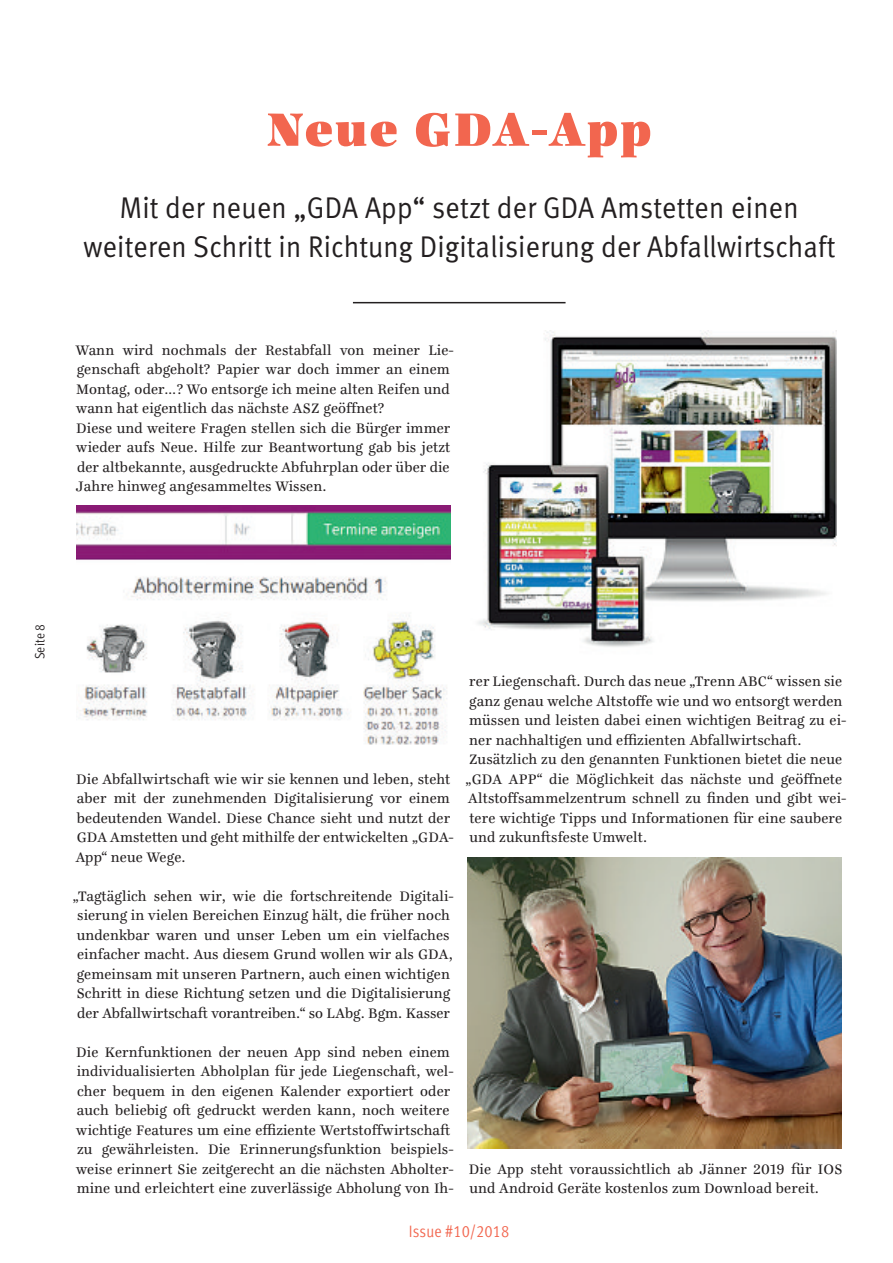
<style>
.page{position:relative;width:893px;height:1263px;background:#fff}
.page>*{position:absolute;margin:0;border:0;box-sizing:border-box;transform-origin:0 0}
.t1{font:900 51px "Ingeborg";letter-spacing:.04em;color:#f2664f}
.t2{font:30px/39px "Meta Normal LF";letter-spacing:.01em;color:#231f20;text-align:center;scale:.93 1}
.t3{font:16.5px "Meta Cond Normal LF";letter-spacing:.01em;color:#f2664f}
.t4{font:15px/19.5px "Ingeborg";letter-spacing:.01em;color:#231f20}
.t5{font:13.5px "Meta Cond Normal LF";letter-spacing:.01em;color:#231f20}
</style>
<div class="page">
<hr style="left:353px;top:302px;width:213px;height:1px;background:#231f20">
<img style="left:77px;top:505px;width:373px;height:240px">
<img style="left:478px;top:331px;width:358px;height:316px">
<img style="left:468px;top:858px;width:374px;height:290px">
<h1 class="t1" style="left:267px;top:96px;width:386px">Neue GDA-App</h1>
<h2 class="t2" style="left:83px;top:188px;width:810px">Mit der neuen „GDA App“ setzt der GDA Amstetten einen weiteren Schritt in Richtung Digitalisierung der Abfallwirtschaft</h2>
<p class="t4" style="left:76px;top:342px;width:380px">Wann wird nochmals der Restabfall von meiner Lie&shy;genschaft abgeholt? Papier war doch immer an einem Montag, oder…? Wo entsorge ich meine alten Reifen und wann hat eigentlich das nächste ASZ geöffnet?<br>Diese und weitere Fragen stellen sich die Bürger immer wieder aufs Neue. Hilfe zur Beantwortung gab bis jetzt der altbekannte, ausgedruckte Abfuhrplan oder über die Jahre hinweg angesammeltes Wissen.</p>
<p class="t5" style="left:32px;top:659px;width:37px;rotate:-90deg">Seite 8</p>
<p class="t4" style="left:75px;top:771px;width:380px">Die Abfallwirtschaft wie wir sie kennen und leben, steht aber mit der zunehmenden Digitalisierung vor einem bedeutenden Wandel. Diese Chance sieht und nutzt der GDA Amstetten und geht mithilfe der entwickelten „GDA-App“ neue Wege.</p>
<p class="t4" style="left:72px;top:888px;width:383px">„Tagtäglich sehen wir, wie die fortschreitende Digitali&shy;sierung in vielen Bereichen Einzug hält, die früher noch undenkbar waren und unser Leben um ein vielfaches einfacher macht. Aus diesem Grund wollen wir als GDA, gemeinsam mit unseren Partnern, auch einen wichtigen Schritt in diese Richtung setzen und die Digitalisierung der Abfallwirtschaft vorantreiben.“ so LAbg. Bgm. Kasser</p>
<p class="t4" style="left:76px;top:1044px;width:379px">Die Kernfunktionen der neuen App sind neben einem individualisierten Abholplan für jede Liegenschaft, wel&shy;cher bequem in den eigenen Kalender exportiert oder auch beliebig oft gedruckt werden kann, noch weitere wichtige Features um eine effiziente Wertstoffwirtschaft zu gewährleisten. Die Erinnerungsfunktion beispiels&shy;weise erinnert Sie zeitgerecht an die nächsten Abholter&shy;mine und erleichtert eine zuverlässige Abholung von Ih-</p>
<p class="t4" style="left:465px;top:673px;width:383px">rer Liegenschaft. Durch das neue „Trenn ABC“ wissen sie ganz genau welche Altstoffe wie und wo entsorgt werden müssen und leisten dabei einen wichtigen Beitrag zu ei&shy;ner nachhaltigen und effizienten Abfallwirtschaft.<br>Zusätzlich zu den genannten Funktionen bietet die neue „GDA APP“ die Möglichkeit das nächste und geöffnete Altstoffsammelzentrum schnell zu finden und gibt wei&shy;tere wichtige Tipps und Informationen für eine saubere und zukunftsfeste Umwelt.</p>
<p class="t4" style="left:469px;top:1161px;width:375px">Die App steht voraussichtlich ab Jänner 2019 für IOS und Android Geräte kostenlos zum Download bereit.</p>
<p class="t3" style="left:409px;top:1222px;width:102px">Issue #10/2018</p>
</div>
